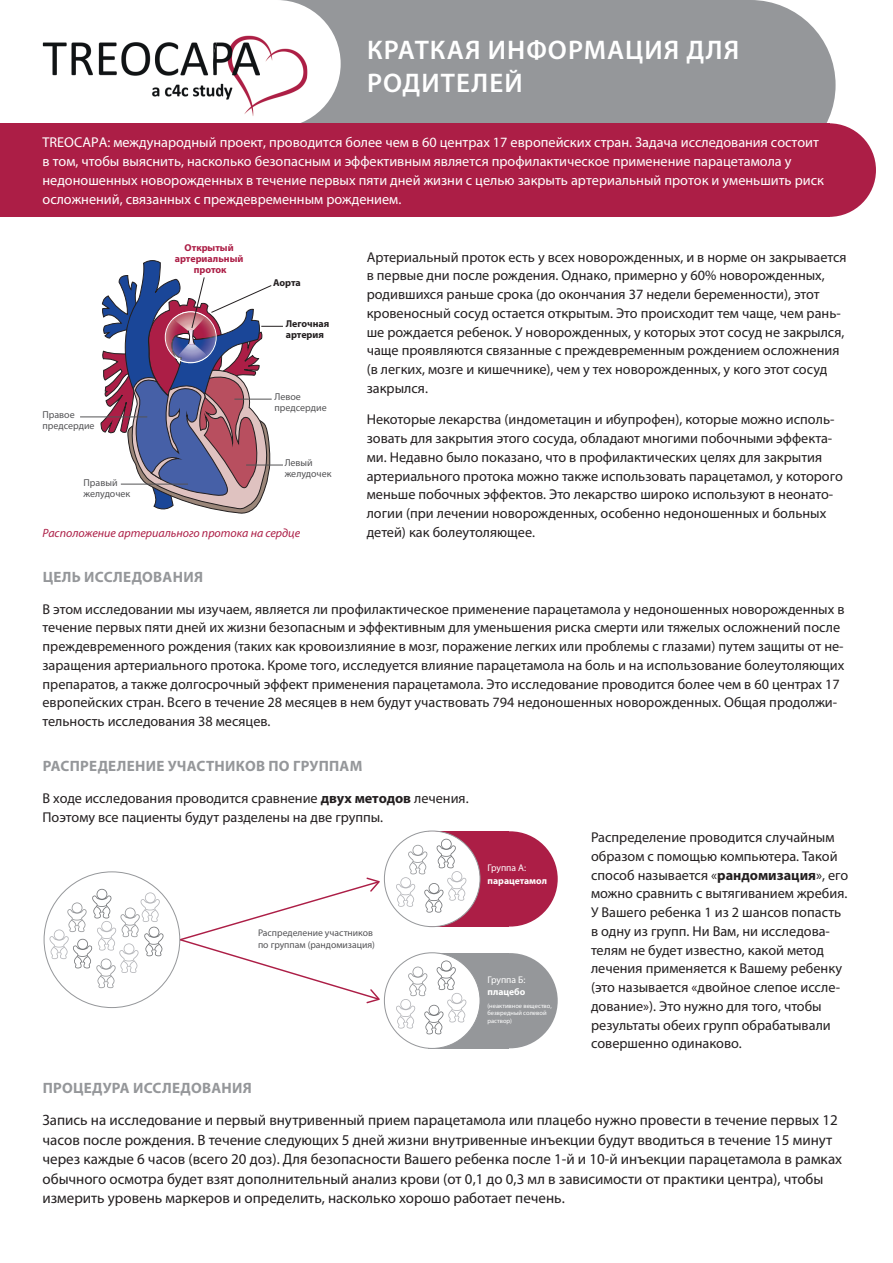
<style>
.page{position:relative;width:893px;height:1263px;background:#fff}
.page>*{position:absolute;margin:0;border:0;box-sizing:border-box;transform-origin:0 0}
.t1{font:600 27px/33px "Myriad Pro";letter-spacing:.04em;color:#fff}
.t2{font:15px/19.5px "Myriad Pro";color:#231f20}
.t3{font:700 15px "Myriad Pro";letter-spacing:.02em;color:#95979a}
.t4{font:14.25px/18.8px "Myriad Pro";color:#231f20}
.t5{font:14.25px/18.8px "Myriad Pro";color:#fff}
.t6{font:italic 12px "Myriad Pro";color:#ac1e46}
.t7{font:10.05px/10.9px "Myriad Pro";color:#535355}
.t8{font:700 10.05px/10.9px "Myriad Pro";color:#ac1e46;text-align:center}
.t9{font:700 10.05px/10.9px "Myriad Pro";color:#231f20}
.t10{font:9.75px/12.1px "Myriad Pro";color:#535355}
.t11{font:700 9.75px "Myriad Pro";color:#fff}
.t12{font:9.75px "Myriad Pro";color:#fff}
.t13{font:6.45px/7.8px "Myriad Pro";color:#fff}
.s1{font-weight:700}
</style>
<div class="page">
<div style="left:0;top:0;width:750px;height:128px;background:#95979a"></div>
<div style="left:665px;top:0;width:171px;height:170px;background:#95979a;border-radius:50%"></div>
<div style="left:0;top:0;width:277px;height:128px;background:#fff"></div>
<div style="left:213px;top:0;width:128px;height:128px;background:#fff;border-radius:50%"></div>
<img style="left:43px;top:42px;width:170px;height:55px">
<img style="left:213px;top:35px;width:94px;height:81px">
<div style="left:782px;top:123px;width:94px;height:94px;background:#ac1e46;border-radius:50%"></div>
<div style="left:0;top:123px;width:829px;height:94px;background:#ac1e46"></div>
<svg style="left:100px;top:260px;width:183px;height:254px"></svg>
<hr style="left:234px;top:399px;width:38px;height:1px;background:#535355">
<hr style="left:246px;top:464px;width:37px;height:1px;background:#535355">
<hr style="left:80px;top:416px;width:67px;height:1px;background:#535355">
<hr style="left:121px;top:484px;width:67px;height:1px;background:#535355">
<div style="left:462px;top:831px;width:96px;height:95px;background:#ac1e46;border-radius:50%"></div>
<div style="left:428px;top:831px;width:81px;height:95px;background:#ac1e46"></div>
<svg style="left:49px;top:889px;width:115px;height:99px"></svg>
<div style="left:384px;top:831px;width:96px;height:96px;background:#fff;border-radius:50%"></div>
<svg style="left:396px;top:839px;width:70px;height:73px"></svg>
<div style="left:462px;top:953px;width:96px;height:95px;background:#95979a;border-radius:50%"></div>
<div style="left:428px;top:953px;width:81px;height:95px;background:#95979a"></div>
<div style="left:384px;top:953px;width:96px;height:95px;background:#fff;border-radius:50%"></div>
<svg style="left:396px;top:960px;width:70px;height:74px"></svg>
<svg style="left:178px;top:877px;width:202px;height:126px"></svg>
<h1 class="t1" style="left:367px;top:32px;width:374px">КРАТКАЯ ИНФОРМАЦИЯ ДЛЯ<br>РОДИТЕЛЕЙ</h1>
<p class="t5" style="left:43px;top:133px;width:783px">TREOCAPA: международный проект, проводится более чем в 60 центрах 17 европейских стран. Задача исследования состоит в том, чтобы выяснить, насколько безопасным и эффективным является профилактическое применение парацетамола у недоношенных новорожденных в течение первых пяти дней жизни с целью закрыть артериальный проток и уменьшить риск осложнений, связанных с преждевременным рождением.</p>
<p class="t7" style="left:42px;top:409px;width:54px">Правое предсердие</p>
<p class="t7" style="left:84px;top:477px;width:48px">Правый желудочек</p>
<p class="t8" style="left:175px;top:242px;width:70px">Открытый артериальный проток</p>
<p class="t9" style="left:273px;top:277px;width:29px">Аорта</p>
<p class="t9" style="left:286px;top:318px;width:45px">Легочная артерия</p>
<p class="t7" style="left:275px;top:391px;width:54px">Левое предсердие</p>
<p class="t7" style="left:285px;top:457px;width:48px">Левый желудочек</p>
<p class="t6" style="left:43px;top:525px;width:259px">Расположение артериального протока на сердце</p>
<p class="t4" style="left:367px;top:247px;width:481px">Артериальный проток есть у всех новорожденных, и в норме он закрывается в первые дни после рождения. Однако, примерно у 60% новорожденных, родившихся раньше срока (до окончания 37 недели беременности), этот кровеносный сосуд остается открытым. Это происходит тем чаще, чем рань&shy;ше рождается ребенок. У новорожденных, у которых этот сосуд не закрылся, чаще проявляются связанные с преждевременным рождением осложнения (в легких, мозге и кишечнике), чем у тех новорожденных, у кого этот сосуд закрылся.</p>
<p class="t4" style="left:367px;top:410px;width:478px">Некоторые лекарства (индометацин и ибупрофен), которые можно исполь&shy;зовать для закрытия этого сосуда, обладают многими побочными эффекта&shy;ми. Недавно было показано, что в профилактических целях для закрытия артериального протока можно также использовать парацетамол, у которого меньше побочных эффектов. Это лекарство широко используют в неонато&shy;логии (при лечении новорожденных, особенно недоношенных и больных детей) как болеутоляющее.</p>
<p class="t3" style="left:43px;top:567px;width:162px">ЦЕЛЬ ИССЛЕДОВАНИЯ</p>
<p class="t4" style="left:43px;top:599px;width:803px">В этом исследовании мы изучаем, является ли профилактическое применение парацетамола у недоношенных новорожденных в течение первых пяти дней их жизни безопасным и эффективным для уменьшения риска смерти или тяжелых осложнений после преждевременного рождения (таких как кровоизлияние в мозг, поражение легких или проблемы с глазами) путем защиты от не&shy;заращения артериального протока. Кроме того, исследуется влияние парацетамола на боль и на использование болеутоляющих препаратов, а также долгосрочный эффект применения парацетамола. Это исследование проводится более чем в 60 центрах 17 европейских стран. Всего в течение 28 месяцев в нем будут участвовать 794 недоношенных новорожденных. Общая продолжи&shy;тельность исследования 38 месяцев.</p>
<p class="t3" style="left:43px;top:757px;width:321px">РАСПРЕДЕЛЕНИЕ УЧАСТНИКОВ ПО ГРУППАМ</p>
<p class="t4" style="left:43px;top:788px;width:428px">В ходе исследования проводится сравнение <span class="s1">двух методов</span> лечения.<br>Поэтому все пациенты будут разделены на две группы.</p>
<p class="t10" style="left:258px;top:926px;width:118px">Распределение участников по группам (рандомизация)</p>
<p class="t12" style="left:487px;top:862px;width:40px">Группа А:</p>
<p class="t11" style="left:487px;top:874px;width:61px">парацетамол</p>
<p class="t12" style="left:487px;top:974px;width:40px">Группа Б:</p>
<p class="t11" style="left:487px;top:985px;width:40px">плацебо</p>
<p class="t13" style="left:487px;top:1001px;width:66px">(неактивное вещество, безвредный солевой раствор)</p>
<p class="t4" style="left:591px;top:828px;width:259px">Распределение проводится случайным образом с помощью компьютера. Такой способ называется «<span class="s1">рандомизация</span>», его можно сравнить с вытягиванием жребия.<br>У Bашего ребенка 1 из 2 шансов попасть в одну из групп. Ни Bам, ни исследова&shy;телям не будет известно, какой метод лечения применяется к Bашему ребенку (это называется «двойное слепое иссле&shy;дование»). Это нужно для того, чтобы результаты обеих групп обрабатывали совершенно одинаково.</p>
<p class="t3" style="left:43px;top:1078px;width:211px">ПРОЦЕДУРА ИССЛЕДОВАНИЯ</p>
<p class="t2" style="left:43px;top:1110px;width:801px">Запись на исследование и первый внутривенный прием парацетамола или плацебо нужно провести в течение первых 12 часов после рождения. В течение следующих 5 дней жизни внутривенные инъекции будут вводиться в течение 15 минут через каждые 6 часов (всего 20 доз). Для безопасности Bашего ребенка после 1-й и 10-й инъекции парацетамола в рамках обычного осмотра будет взят дополнительный анализ крови (от 0,1 до 0,3 мл в зависимости от практики центра), чтобы измерить уровень маркеров и определить, насколько хорошо работает печень.</p>
</div>
